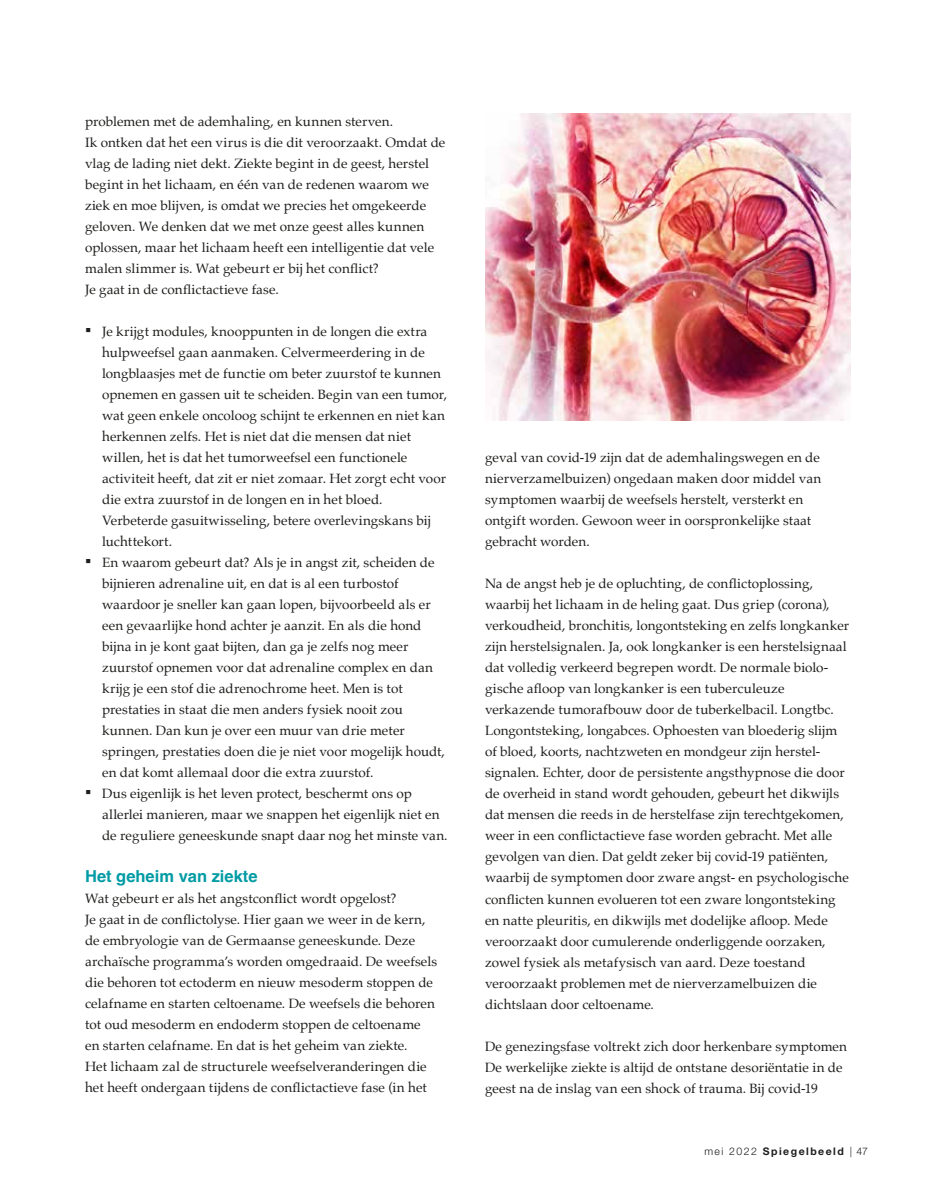
<style>
.page{position:relative;width:936px;height:1191px;background:#fff}
.page>*{position:absolute;margin:0;border:0;box-sizing:border-box;transform-origin:0 0}
.t1{font:700 16.5px "Helvetica";color:#009ba4}
.t2{font:13.5px/21px "Palatino";letter-spacing:.005em;color:#1d1d1b}
.t3{font:700 10.5px "Helvetica Neue LT";letter-spacing:.14em;color:#1d1d1b}
.s1{font-family:"Arial";font-size:18px}
.s2{font-weight:300}
</style>
<div class="page">
<img style="left:485px;top:114px;width:365px;height:306px">
<p class="t2" style="left:85px;top:111px;width:362px">problemen met de ademhaling, en kunnen sterven.<br>Ik ontken dat het een virus is die dit veroorzaakt. Omdat de vlag de lading niet dekt. Ziekte begint in de geest, herstel begint in het lichaam, en één van de redenen waarom we ziek en moe blijven, is omdat we precies het omgekeerde geloven. We denken dat we met onze geest alles kunnen oplossen, maar het lichaam heeft een intelligentie dat vele malen slimmer is. Wat gebeurt er bij het conflict?<br>Je gaat in de conflictactieve fase.</p>
<p class="t2" style="left:102px;top:321px;width:346px;text-indent:-17px"><span class="s1">▪</span> Je krijgt modules, knooppunten in de longen die extra hulpweefsel gaan aanmaken. Celvermeerdering in de longblaasjes met de functie om beter zuurstof te kunnen opnemen en gassen uit te scheiden. Begin van een tumor, wat geen enkele oncoloog schijnt te erkennen en niet kan herkennen zelfs. Het is niet dat die mensen dat niet willen, het is dat het tumorweefsel een functionele activiteit heeft, dat zit er niet zomaar. Het zorgt echt voor die extra zuurstof in de longen en in het bloed.<br>Verbeterde gasuitwisseling, betere overlevingskans bij luchttekort.</p>
<p class="t2" style="left:102px;top:552px;width:344px;text-indent:-17px"><span class="s1">▪</span> En waarom gebeurt dat? Als je in angst zit, scheiden de bijnieren adrenaline uit, en dat is al een turbostof waardoor je sneller kan gaan lopen, bijvoorbeeld als er een gevaarlijke hond achter je aanzit. En als die hond bijna in je kont gaat bijten, dan ga je zelfs nog meer zuurstof opnemen voor dat adrenaline complex en dan krijg je een stof die adrenochrome heet. Men is tot prestaties in staat die men anders fysiek nooit zou kunnen. Dan kun je over een muur van drie meter springen, prestaties doen die je niet voor mogelijk houdt, en dat komt allemaal door die extra zuurstof.</p>
<p class="t2" style="left:102px;top:783px;width:347px;text-indent:-17px"><span class="s1">▪</span> Dus eigenlijk is het leven protect, beschermt ons op allerlei manieren, maar we snappen het eigenlijk niet en de reguliere geneeskunde snapt daar nog het minste van.</p>
<p class="t1" style="left:85px;top:866px;width:174px">Het geheim van ziekte</p>
<p class="t2" style="left:85px;top:888px;width:354px">Wat gebeurt er als het angstconflict wordt opgelost?<br>Je gaat in de conflictolyse. Hier gaan we weer in de kern, de embryologie van de Germaanse geneeskunde. Deze archaïsche programma’s worden omgedraaid. De weefsels die behoren tot ectoderm en nieuw mesoderm stoppen de celafname en starten celtoename. De weefsels die behoren tot oud mesoderm en endoderm stoppen de celtoename en starten celafname. En dat is het geheim van ziekte.<br>Het lichaam zal de structurele weefselveranderingen die het heeft ondergaan tijdens de conflictactieve fase (in het</p>
<p class="t2" style="left:485px;top:447px;width:338px">geval van covid-19 zijn dat de ademhalingswegen en de nierverzamelbuizen) ongedaan maken door middel van symptomen waarbij de weefsels herstelt, versterkt en ontgift worden. Gewoon weer in oorspronkelijke staat gebracht worden.</p>
<p class="t2" style="left:485px;top:573px;width:366px">Na de angst heb je de opluchting, de conflictoplossing, waarbij het lichaam in de heling gaat. Dus griep (corona), verkoudheid, bronchitis, longontsteking en zelfs longkanker zijn herstelsignalen. Ja, ook longkanker is een herstelsignaal dat volledig verkeerd begrepen wordt. De normale biolo&shy;gische afloop van longkanker is een tuberculeuze verkazende tumorafbouw door de tuberkelbacil. Longtbc.<br>Longontsteking, longabces. Ophoesten van bloederig slijm of bloed, koorts, nachtzweten en mondgeur zijn herstel&shy;signalen. Echter, door de persistente angsthypnose die door de overheid in stand wordt gehouden, gebeurt het dikwijls dat mensen die reeds in de herstelfase zijn terechtgekomen, weer in een conflictactieve fase worden gebracht. Met alle gevolgen van dien. Dat geldt zeker bij covid-19 patiënten, waarbij de symptomen door zware angst- en psychologische conflicten kunnen evolueren tot een zware longontsteking en natte pleuritis, en dikwijls met dodelijke afloop. Mede veroorzaakt door cumulerende onderliggende oorzaken, zowel fysiek als metafysisch van aard. Deze toestand veroorzaakt problemen met de nierverzamelbuizen die dichtslaan door celtoename.</p>
<p class="t2" style="left:485px;top:1035px;width:363px">De genezingsfase voltrekt zich door herkenbare symptomen<br>De werkelijke ziekte is altijd de ontstane desoriëntatie in de geest na de inslag van een shock of trauma. Bij covid-19</p>
<p class="t3" style="left:704px;top:1145px;width:165px"><span class="s2">mei 2022</span> Spiegelbeeld <span class="s2">| 47</span></p>
</div>
